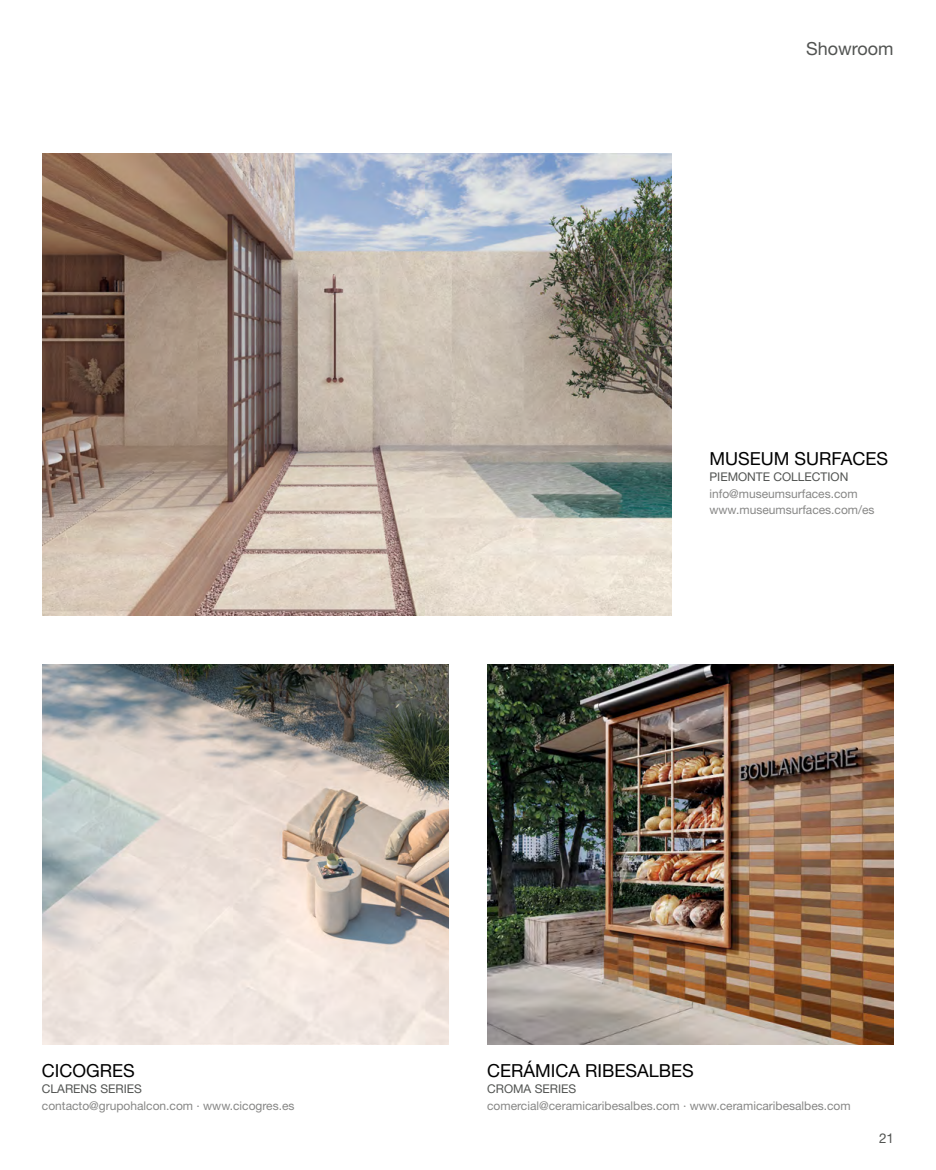
<style>
.page{position:relative;width:936px;height:1170px;background:#fff}
.page>*{position:absolute;margin:0;border:0;box-sizing:border-box;transform-origin:0 0}
.t1{font:18px "Helvetica Neue LT Std";color:#000}
.t2{font:18px "Helvetica Neue LT Std";color:#525452}
.t3{font:13.5px "Helvetica Neue LT Std";color:#525452}
.t4{font:12px/16.5px "Helvetica Neue LT Std";color:#878786}
.t5{font:12px "Helvetica Neue LT Std";color:#525452}
</style>
<div class="page">
<img style="left:43px;top:153px;width:628px;height:462px">
<img style="left:43px;top:665px;width:406px;height:379px">
<img style="left:487px;top:664px;width:406px;height:380px">
<h1 class="t2" style="left:806px;top:38px;width:89px">Showroom</h1>
<h1 class="t1" style="left:709px;top:447px;width:180px">MUSEUM SURFACES</h1>
<p class="t5" style="left:709px;top:469px;width:140px">PIEMONTE COLLECTION</p>
<p class="t4" style="left:709px;top:485px;width:167px">info@museumsurfaces.com www.museumsurfaces.com/es</p>
<h1 class="t1" style="left:42px;top:1059px;width:94px">CICOGRES</h1>
<p class="t5" style="left:42px;top:1081px;width:101px">CLARENS SERIES</p>
<p class="t4" style="left:42px;top:1096px;width:254px">contacto@grupohalcon.com · www.cicogres.es</p>
<h1 class="t1" style="left:487px;top:1059px;width:208px">CERÁMICA RIBESALBES</h1>
<p class="t5" style="left:487px;top:1081px;width:91px">CROMA SERIES</p>
<p class="t4" style="left:487px;top:1096px;width:365px">comercial@ceramicaribesalbes.com · www.ceramicaribesalbes.com</p>
<p class="t3" style="left:878px;top:1130px;width:17px">21</p>
</div>
